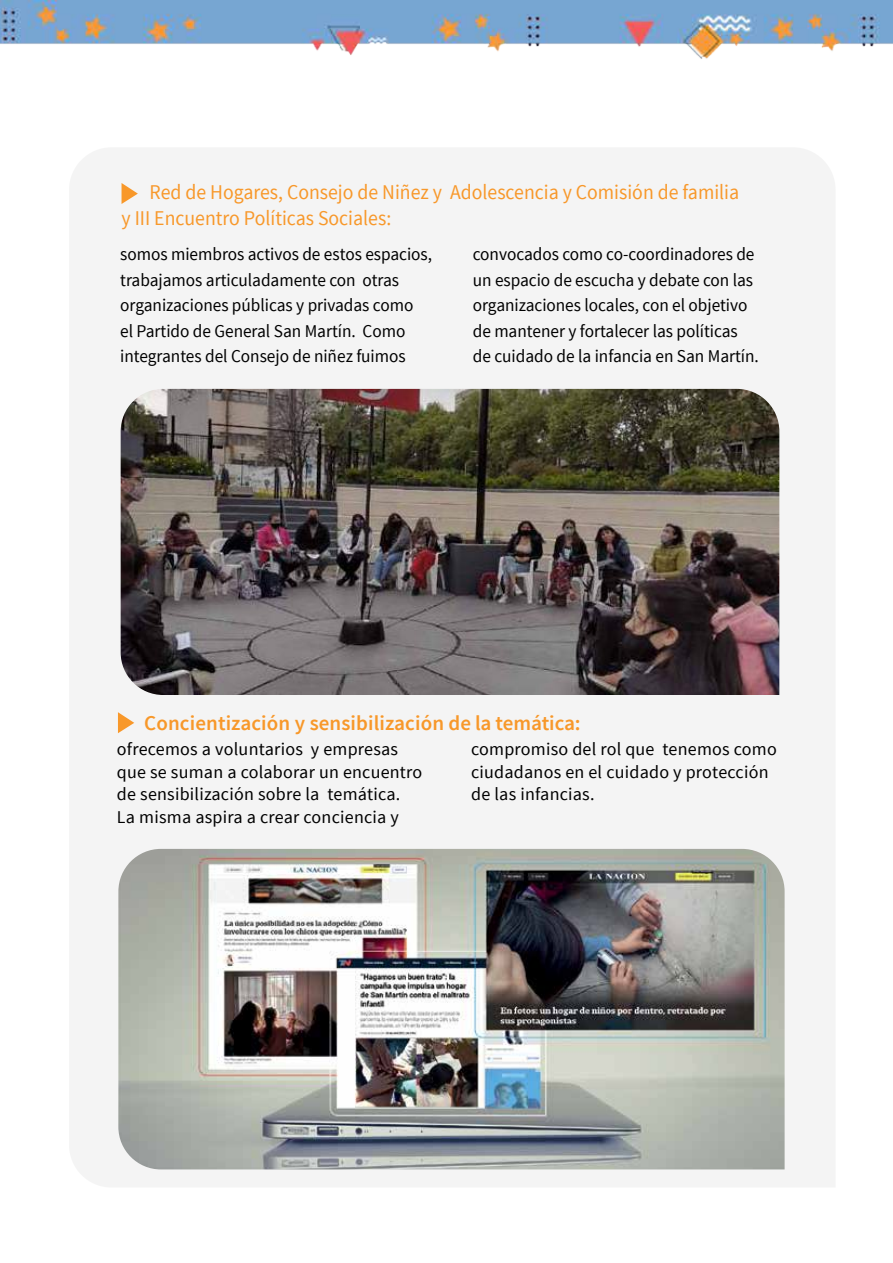
<style>
.page{position:relative;width:893px;height:1263px;background:#fff}
.page>*{position:absolute;margin:0;border:0;box-sizing:border-box;transform-origin:0 0}
.t1{font:21px/25.5px "Source Sans Pro";color:#f8982a;scale:.94 1}
.t2{font:600 21px "Source Sans Pro";letter-spacing:.005em;color:#f8982a}
.t3{font:18px/25.5px "Source Sans Pro";color:#000;scale:.96 1}
.t4{font:18px/22.5px "Source Sans Pro";color:#000}
</style>
<div class="page">
<div style="left:70px;top:148px;width:765px;height:1039px;background:#f4f4f4"></div>
<svg style="left:122px;top:183px;width:16px;height:21px"></svg>
<svg style="left:118px;top:712px;width:16px;height:21px"></svg>
<img style="left:121px;top:389px;width:658px;height:306px">
<img style="left:118px;top:849px;width:667px;height:320px">
<img style="left:0;top:0;width:893px;height:59px">
<p class="t1" style="left:122px;top:180px;width:659px;text-indent:28px">Red de Hogares, Consejo de Niñez y Adolescencia y Comisión de familia y III Encuentro Políticas Sociales:</p>
<p class="t3" style="left:120px;top:242px;width:326px">somos miembros activos de estos espacios, trabajamos articuladamente con otras organizaciones públicas y privadas como<br>el Partido de General San Martín. Como integrantes del Consejo de niñez fuimos</p>
<p class="t3" style="left:473px;top:242px;width:299px">convocados como co-coordinadores de un espacio de escucha y debate con las organizaciones locales, con el objetivo de mantener y fortalecer las políticas de cuidado de la infancia en San Martín.</p>
<p class="t2" style="left:144px;top:710px;width:438px">Concientización y sensibilización de la temática:</p>
<p class="t4" style="left:117px;top:738px;width:307px">ofrecemos a voluntarios y empresas que se suman a colaborar un encuentro de sensibilización sobre la temática.<br>La misma aspira a crear conciencia y</p>
<p class="t4" style="left:471px;top:738px;width:307px">compromiso del rol que tenemos como ciudadanos en el cuidado y protección de las infancias.</p>
</div>
